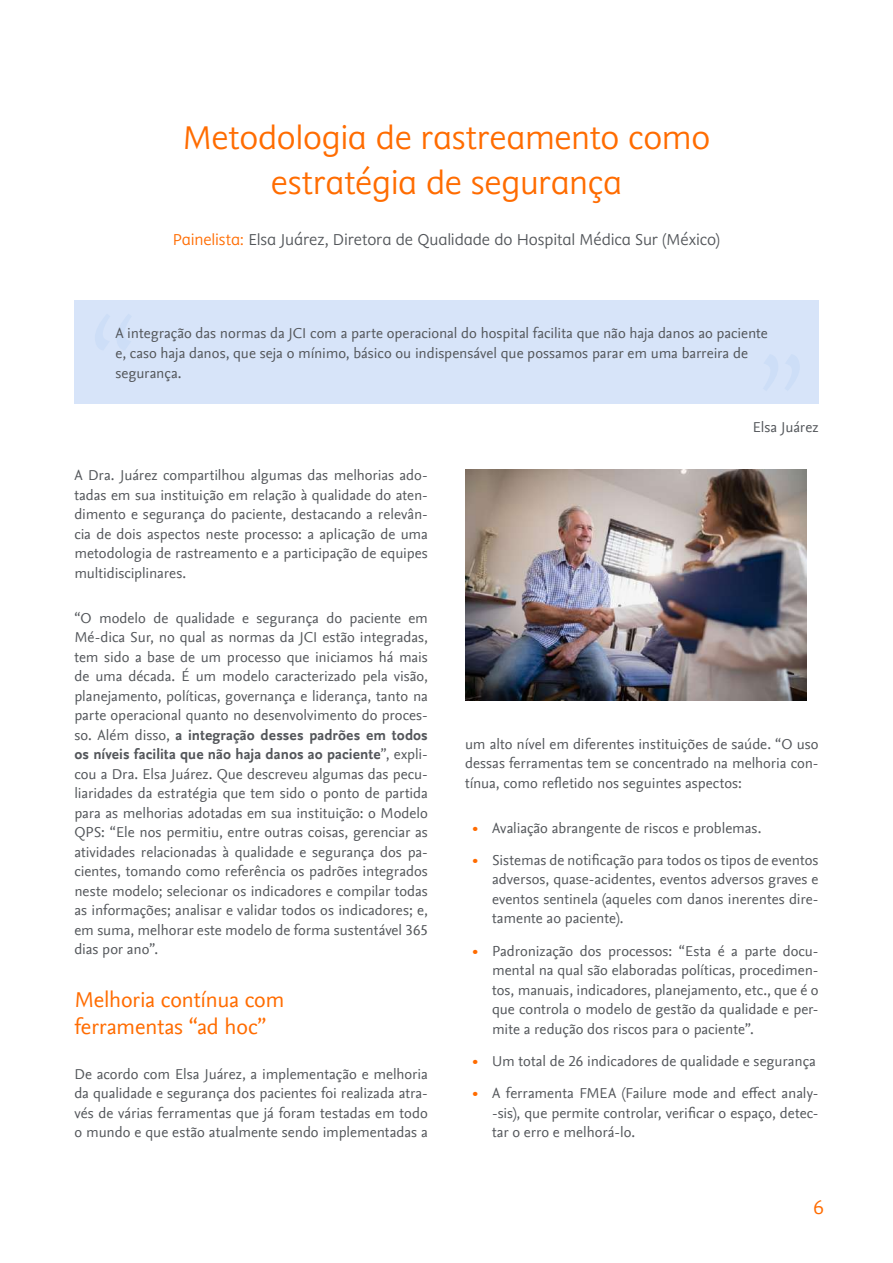
<style>
.page{position:relative;width:893px;height:1263px;background:#fff}
.page>*{position:absolute;margin:0;border:0;box-sizing:border-box;transform-origin:0 0}
.t1{font:300 37.5px/45px "Elsevier Display";letter-spacing:-.01em;color:#ff6c00;text-align:center}
.t2{font:22.5px/27px "Nexus Sans Offc Pro";letter-spacing:-.01em;color:#ff6c00}
.t3{font:300 22.5px "Elsevier Display";color:#ff6c00}
.t4{font:300 18px "Elsevier Display";letter-spacing:-.01em;color:#53565a}
.t5{font:15px/19.5px "Nexus Sans Offc Pro";color:#53565a;text-align:justify}
.s1{color:#ff6c00}
.s2{font-weight:700}
.s3{font-size:18px;color:#ff6c00}
</style>
<div class="page">
<div style="left:74px;top:301px;width:745px;height:103px;background:#d7e4f9"></div>
<img style="left:465px;top:469px;width:341px;height:231px">
<h1 class="t1" style="left:183px;top:115px;width:529px">Metodologia de rastreamento como estratégia de segurança</h1>
<p class="t4" style="left:173px;top:229px;width:549px"><span class="s1">Painelista:</span> Elsa Juárez, Diretora de Qualidade do Hospital Médica Sur (México)</p>
<p class="t5" style="left:115px;top:322px;width:654px;line-height:20.2px;text-align:left">A integração das normas da JCI com a parte operacional do hospital facilita que não haja danos ao paciente e, caso haja danos, que seja o mínimo, básico ou indispensável que possamos parar em uma barreira de segurança.</p>
<p class="t5" style="left:753px;top:416px;width:67px">Elsa Juárez</p>
<p class="t5" style="left:74px;top:465px;width:355px">A Dra. Juárez compartilhou algumas das melhorias ado&shy;tadas em sua instituição em relação à qualidade do aten&shy;dimento e segurança do paciente, destacando a relevân&shy;cia de dois aspectos neste processo: a aplicação de uma metodologia de rastreamento e a participação de equipes multidisciplinares.</p>
<p class="t5" style="left:74px;top:607px;width:355px">“O modelo de qualidade e segurança do paciente em Mé-dica Sur, no qual as normas da JCI estão integradas, tem sido a base de um processo que iniciamos há mais de uma década. É um modelo caracterizado pela visão, planejamento, políticas, governança e liderança, tanto na parte operacional quanto no desenvolvimento do proces&shy;so. Além disso, <span class="s2">a integração desses padrões em todos os níveis facilita que não haja danos ao paciente</span>”, expli&shy;cou a Dra. Elsa Juárez. Que descreveu algumas das pecu&shy;liaridades da estratégia que tem sido o ponto de partida para as melhorias adotadas em sua instituição: o Modelo QPS: “Ele nos permitiu, entre outras coisas, gerenciar as atividades relacionadas à qualidade e segurança dos pa&shy;cientes, tomando como referência os padrões integrados neste modelo; selecionar os indicadores e compilar todas as informações; analisar e validar todos os indicadores; e, em suma, melhorar este modelo de forma sustentável 365 dias por ano”.</p>
<h2 class="t2" style="left:74px;top:984px;width:212px">Melhoria contínua com ferramentas “ad hoc”</h2>
<p class="t5" style="left:74px;top:1063px;width:355px">De acordo com Elsa Juárez, a implementação e melhoria da qualidade e segurança dos pacientes foi realizada atra&shy;vés de várias ferramentas que já foram testadas em todo o mundo e que estão atualmente sendo implementadas a</p>
<p class="t5" style="left:465px;top:733px;width:355px">um alto nível em diferentes instituições de saúde. “O uso dessas ferramentas tem se concentrado na melhoria con&shy;tínua, como refletido nos seguintes aspectos:</p>
<p class="t5" style="left:473px;top:817px;width:290px"><span class="s3">•</span> Avaliação abrangente de riscos e problemas.</p>
<p class="t5" style="left:492px;top:849px;width:328px;text-indent:-20px"><span class="s3">•</span> Sistemas de notificação para todos os tipos de eventos adversos, quase-acidentes, eventos adversos graves e eventos sentinela (aqueles com danos inerentes dire&shy;tamente ao paciente).</p>
<p class="t5" style="left:492px;top:940px;width:328px;text-indent:-20px"><span class="s3">•</span> Padronização dos processos: “Esta é a parte docu&shy;mental na qual são elaboradas políticas, procedimen&shy;tos, manuais, indicadores, planejamento, etc., que é o que controla o modelo de gestão da qualidade e per&shy;mite a redução dos riscos para o paciente”.</p>
<p class="t5" style="left:473px;top:1050px;width:345px"><span class="s3">•</span> Um total de 26 indicadores de qualidade e segurança</p>
<p class="t5" style="left:492px;top:1083px;width:328px;text-indent:-20px"><span class="s3">•</span> A ferramenta FMEA (Failure mode and effect analy--sis), que permite controlar, verificar o espaço, detec&shy;tar o erro e melhorá-lo.</p>
<h2 class="t3" style="left:813px;top:1194px;width:12px">6</h2>
</div>
